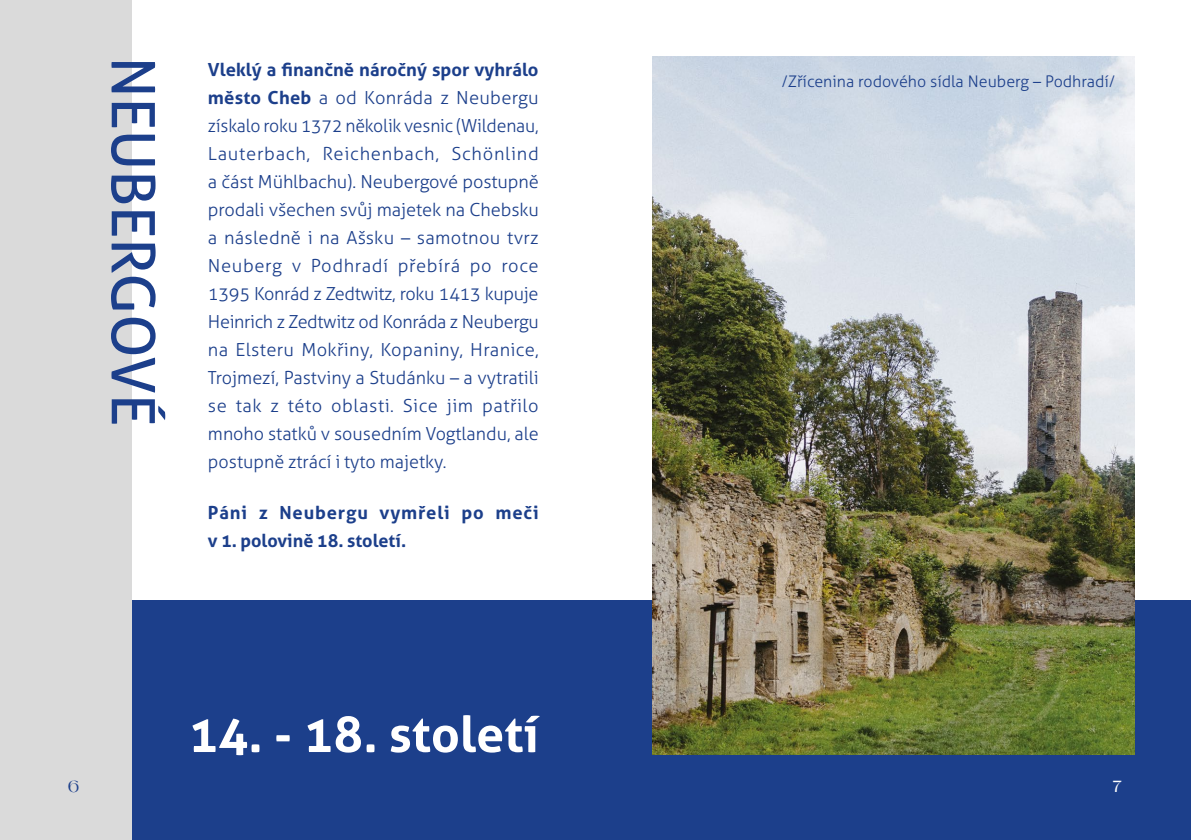
<style>
.page{position:relative;width:1191px;height:840px;background:#fff}
.page>*{position:absolute;margin:0;border:0;box-sizing:border-box;transform-origin:0 0}
.t1{font:60px "Aller";color:#1c3f8b}
.t2{font:700 50px "Aller";color:#fff}
.t3{font:300 18px/28px "Aller";color:#1c3f8b;text-align:justify}
.t4{font:700 18px/28px "Aller";letter-spacing:.045em;color:#1c3f8b}
.t5{font:300 16px "Aller";color:#1c3f8b}
.t6{font:16px "Black Mango";color:#1c3f8b}
.t7{font:16px "Black Mango";color:#fff}
.s1{font-weight:700}
</style>
<div class="page">
<div style="left:0;top:0;width:131px;height:839px;background:#dadada"></div>
<div style="left:132px;top:600px;width:1059px;height:239px;background:#1c3f8b"></div>
<img style="left:652px;top:57px;width:482px;height:697px">
<h1 class="t1" style="left:169px;top:57px;width:371px;rotate:90deg">NEUBERGOVÉ</h1>
<p class="t3" style="left:208px;top:55px;width:332px"><span class="s1">Vleklý a finančně náročný spor vyhrálo město Cheb</span> a od Konráda z Neubergu získalo roku 1372 několik vesnic (Wildenau, Lauterbach, Reichenbach, Schönlind a část Mühlbachu). Neubergové postupně prodali všechen svůj majetek na Chebsku a následně i na Ašsku – samotnou tvrz Neuberg v Podhradí přebírá po roce 1395 Konrád z Zedtwitz, roku 1413 kupuje Heinrich z Zedtwitz od Konráda z Neubergu na Elsteru Mokřiny, Kopaniny, Hranice, Trojmezí, Pastviny a Studánku – a vytratili se tak z této oblasti. Sice jim patřilo mnoho statků v sousedním Vogtlandu, ale postupně ztrácí i tyto majetky.</p>
<p class="t4" style="left:208px;top:498px;width:332px">Páni z Neubergu vymřeli po meči v 1. polovině 18. století.</p>
<h2 class="t2" style="left:188px;top:703px;width:352px">14. - 18. století</h2>
<p class="t5" style="left:781px;top:72px;width:335px">/Zřícenina rodového sídla Neuberg – Podhradí/</p>
<p class="t6" style="left:68px;top:775px;width:13px">6</p>
<p class="t7" style="left:1112px;top:775px;width:11px">7</p>
</div>
